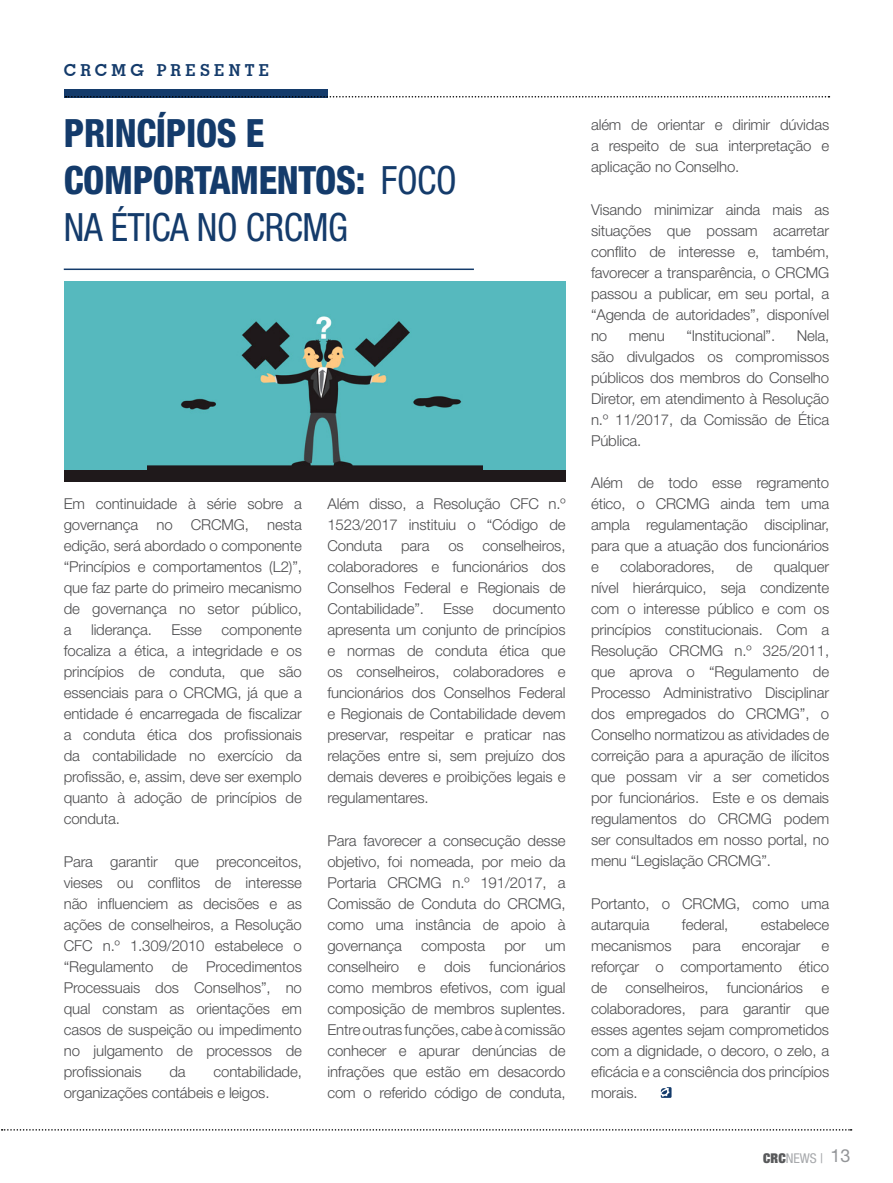
<style>
.page{position:relative;width:893px;height:1183px;background:#fff}
.page>*{position:absolute;margin:0;border:0;box-sizing:border-box;transform-origin:0 0}
.t1{font:800 condensed 39px/46.5px "Helvetica Neue LT Std";letter-spacing:-.01em;color:#143b6b;scale:.95 1}
.t2{font:700 16.5px "Geometric Slab 703 BT";color:#143b6b}
.t3{font:300 15px/21px "Helvetica Neue LT Std";letter-spacing:-.01em;color:#4d4d4f;text-align:justify}
.t4{font:condensed 13.5px "Helvetica Neue LT Std";color:#a7a9ac}
.s1{font-weight:400}
.s2{font-weight:900;color:#58595b}
.s3{font-stretch:normal;font-size:18px;color:#939598}
</style>
<div class="page">
<hr style="left:64px;top:268px;width:410px;height:2px;background:#143b6b">
<div style="left:64px;top:89px;width:263px;height:8px;background:#143b6b"></div>
<svg style="left:66px;top:96px;width:763px;height:1px"></svg>
<svg style="left:661px;top:1087px;width:10px;height:10px"></svg>
<div style="left:64px;top:282px;width:502px;height:200px;background:#56b9be"></div>
<img style="left:147px;top:316px;width:335px;height:154px">
<div style="left:65px;top:470px;width:501px;height:12px;background:#1f191b"></div>
<svg style="left:2px;top:1129px;width:850px;height:1px"></svg>
<p class="t2" style="left:64px;top:60px;width:122px">CRCMG PRESENTE</p>
<h1 class="t1" style="left:64px;top:110px;width:415px">PRINCÍPIOS E<br>COM PORTAMENTOS: <span class="s1">FOCO<br>NA ÉTICA NO CRCMG</span></h1>
<p class="t3" style="left:64px;top:493px;width:240px">Em continuidade à série sobre a governança no CRCMG, nesta edição, será abordado o componente “Princípios e comportamentos (L2)”, que faz parte do primeiro mecanismo de governança no setor público, a</p>
<p class="t3" style="left:91px;top:619px;width:62px">liderança.</p>
<p class="t3" style="left:171px;top:619px;width:32px">Esse</p>
<p class="t3" style="left:64px;top:619px;width:240px;text-indent:158px">componente focaliza a ética, a integridade e os princípios de conduta, que são essenciais para o CRCMG, já que a entidade é encarregada de fiscalizar a conduta ética dos profissionais da contabilidade no exercício da profissão, e, assim, deve ser exemplo quanto à adoção de princípios de conduta.</p>
<p class="t3" style="left:64px;top:850px;width:240px">Para garantir que preconceitos, vieses ou conflitos de interesse não influenciem as decisões e as ações de conselheiros, a Resolução CFC n.º 1.309/2010 estabelece o “Regulamento de Procedimentos Processuais dos Conselhos”, no qual constam as orientações em casos de suspeição ou impedimento no julgamento de processos de profissionais</p>
<p class="t3" style="left:64px;top:1060px;width:240px;text-indent:150px">contabilidade, organizações contábeis e leigos.</p>
<p class="t3" style="left:169px;top:1060px;width:18px">da</p>
<p class="t3" style="left:327px;top:493px;width:240px">Além disso, a Resolução CFC n.º 1523/2017 instituiu o “Código de Conduta</p>
<p class="t3" style="left:327px;top:535px;width:240px;text-indent:155px">conselheiros, colaboradores e funcionários dos Conselhos Federal e Regionais de Contabilidade”.</p>
<p class="t3" style="left:401px;top:535px;width:30px">para</p>
<p class="t3" style="left:448px;top:535px;width:17px">os</p>
<p class="t3" style="left:327px;top:598px;width:240px;text-indent:165px">documento apresenta um conjunto de princípios e normas de conduta ética que os conselheiros, colaboradores e funcionários dos Conselhos Federal e Regionais de Contabilidade devem preservar, respeitar e praticar nas relações entre si, sem prejuízo dos demais deveres e proibições legais e regulamentares.</p>
<p class="t3" style="left:327px;top:829px;width:240px">Para favorecer a consecução desse objetivo, foi nomeada, por meio da Portaria CRCMG n.º 191/2017, a Comissão de Conduta do CRCMG, como uma instância de apoio à governança</p>
<p class="t3" style="left:443px;top:598px;width:32px">Esse</p>
<p class="t3" style="left:421px;top:934px;width:65px">composta</p>
<p class="t3" style="left:504px;top:934px;width:23px">por</p>
<p class="t3" style="left:327px;top:934px;width:240px;text-indent:218px">um conselheiro e dois funcionários como membros efetivos, com igual composição de membros suplentes.<br>Entre outras funções, cabe à comissão conhecer e apurar denúncias de infrações que estão em desacordo com o referido código de conduta,</p>
<p class="t3" style="left:591px;top:114px;width:240px">além de orientar e dirimir dúvidas a respeito de sua interpretação e aplicação no Conselho.</p>
<p class="t3" style="left:591px;top:198px;width:240px">Visando minimizar ainda mais as situações que possam acarretar conflito de interesse e, também, favorecer a transparência, o CRCMG passou a publicar, em seu portal, a “Agenda de autoridades”, disponível no</p>
<p class="t3" style="left:591px;top:324px;width:240px;text-indent:206px">Nela, são divulgados os compromissos públicos dos membros do Conselho Diretor, em atendimento à Resolução n.º 11/2017, da Comissão de Ética Pública.</p>
<p class="t3" style="left:591px;top:472px;width:240px">Além de todo esse regramento ético, o CRCMG ainda tem uma ampla regulamentação disciplinar, para que a atuação dos funcionários e</p>
<p class="t3" style="left:629px;top:324px;width:37px">menu</p>
<p class="t3" style="left:686px;top:324px;width:90px">“Institucional”.</p>
<p class="t3" style="left:591px;top:556px;width:240px;text-indent:183px">qualquer nível hierárquico, seja condizente com o interesse público e com os princípios constitucionais. Com a Resolução CRCMG n.º 325/2011, que aprova o “Regulamento de Processo Administrativo Disciplinar dos empregados do CRCMG”, o Conselho normatizou as atividades de correição para a apuração de ilícitos que possam vir a ser cometidos por funcionários. Este e os demais regulamentos do CRCMG podem ser consultados em nosso portal, no menu “Legislação CRCMG”.</p>
<p class="t3" style="left:591px;top:892px;width:240px">Portanto, o CRCMG, como uma autarquia</p>
<p class="t3" style="left:620px;top:556px;width:96px">colaboradores,</p>
<p class="t3" style="left:736px;top:556px;width:18px">de</p>
<p class="t3" style="left:682px;top:913px;width:48px">federal,</p>
<p class="t3" style="left:761px;top:913px;width:70px">estabelece</p>
<p class="t3" style="left:591px;top:934px;width:82px">mecanismos</p>
<p class="t3" style="left:693px;top:934px;width:30px">para</p>
<p class="t3" style="left:742px;top:934px;width:60px">encorajar</p>
<p class="t3" style="left:591px;top:934px;width:240px;text-indent:230px">e reforçar o comportamento ético de conselheiros, funcionários e colaboradores, para garantir que esses agentes sejam comprometidos com a dignidade, o decoro, o zelo, a eficácia e a consciência dos princípios morais.</p>
<p class="t4" style="left:763px;top:1149px;width:89px"><span class="s2">CRC</span>NEWS | <span class="s3">13</span></p>
</div>
